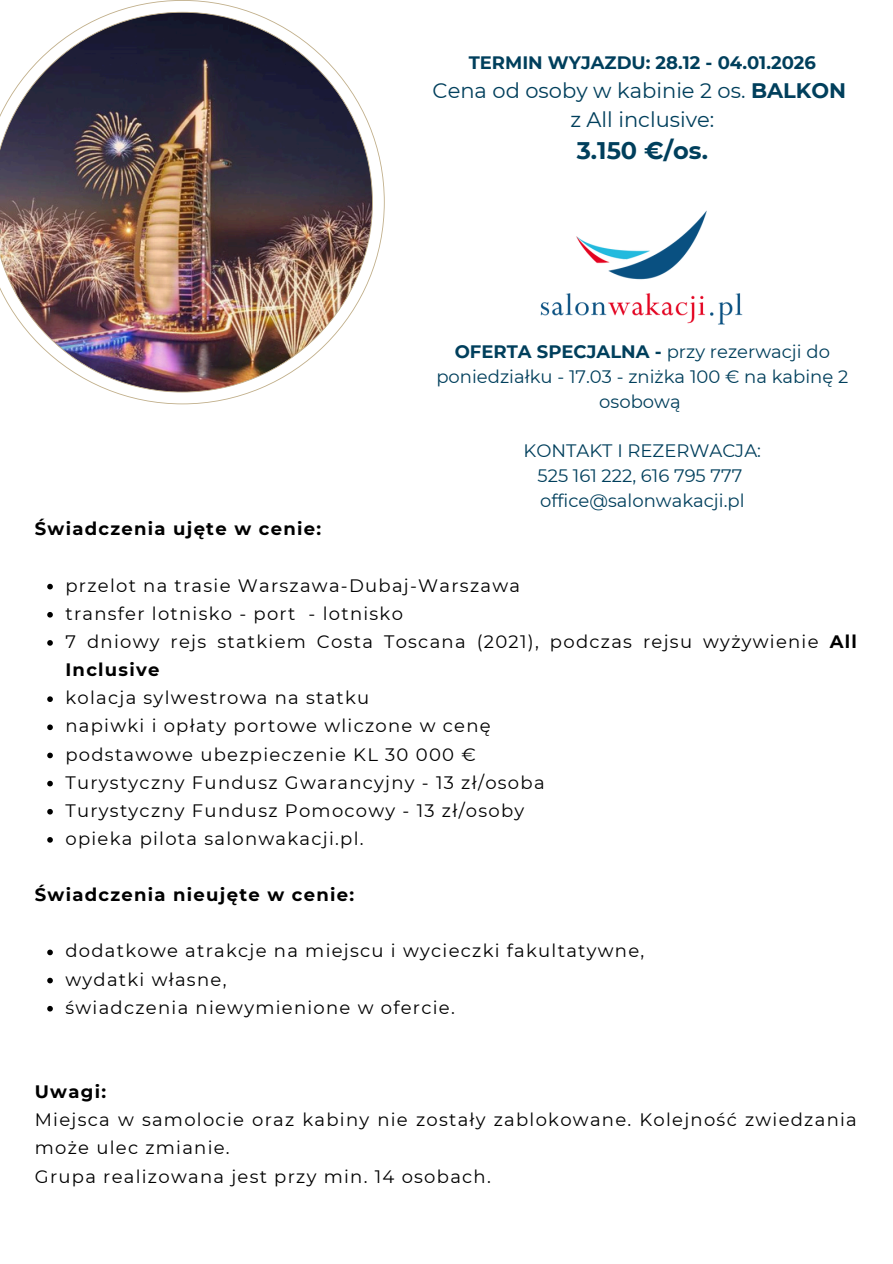
<style>
.page{position:relative;width:893px;height:1264px;background:#fff}
.page>*{position:absolute;margin:0;border:0;box-sizing:border-box;transform-origin:0 0}
.t1{font:700 24px "Montserrat";color:#003f5c}
.t2{font:21px "Montserrat";color:#003f5c}
.t3{font:18px/28.2px "Montserrat";letter-spacing:.07em;color:#000}
.t4{font:18px/24.8px "Montserrat";color:#003f5c;text-align:center}
.t5{font:700 18px "Montserrat";letter-spacing:.07em;color:#000}
.t6{font:700 18px "Montserrat";color:#003f5c}
.s1{font-weight:700}
</style>
<div class="page">
<img style="left:0;top:0;width:384px;height:404px">
<svg style="left:47px;top:584px;width:6px;height:5px"></svg>
<svg style="left:47px;top:612px;width:6px;height:5px"></svg>
<svg style="left:47px;top:640px;width:6px;height:5px"></svg>
<svg style="left:47px;top:696px;width:6px;height:6px"></svg>
<svg style="left:47px;top:724px;width:6px;height:6px"></svg>
<svg style="left:47px;top:752px;width:6px;height:6px"></svg>
<svg style="left:47px;top:780px;width:6px;height:6px"></svg>
<svg style="left:47px;top:809px;width:6px;height:5px"></svg>
<svg style="left:47px;top:837px;width:6px;height:5px"></svg>
<svg style="left:47px;top:949px;width:6px;height:6px"></svg>
<svg style="left:47px;top:977px;width:6px;height:6px"></svg>
<svg style="left:47px;top:1005px;width:6px;height:6px"></svg>
<img style="left:540px;top:210px;width:203px;height:115px">
<p class="t6" style="left:468px;top:51px;width:349px">TERMIN WYJAZDU: 28.12 - 04.01.2026</p>
<p class="t2" style="left:432px;top:78px;width:415px">Cena od osoby w kabinie 2 os. <span class="s1">BALKON</span></p>
<h1 class="t2" style="left:570px;top:107px;width:145px">z All inclusive:</h1>
<p class="t1" style="left:576px;top:136px;width:133px">3.150 €/os.</p>
<p class="t4" style="left:436px;top:339px;width:413px"><span class="s1">OFERTA SPECJALNA -</span> przy rezerwacji do poniedziałku - 17.03 - zniżka 100 € na kabinę 2 osobową</p>
<p class="t4" style="left:523px;top:438px;width:239px">KONTAKT I REZERWACJA:</p>
<p class="t4" style="left:537px;top:463px;width:206px">525 161 222, 616 795 777</p>
<p class="t4" style="left:540px;top:488px;width:206px">office@salonwakacji.pl</p>
<p class="t5" style="left:35px;top:518px;width:288px">Świadczenia ujęte w cenie:</p>
<p class="t3" style="left:65px;top:571px;width:456px">przelot na trasie Warszawa-Dubaj-Warszawa</p>
<p class="t3" style="left:65px;top:599px;width:339px">transfer lotnisko - port - lotnisko</p>
<p class="t3" style="left:65px;top:627px;width:792px">7 dniowy rejs statkiem Costa Toscana (2021), podczas rejsu wyżywienie <span class="s1">All<br>Inclusive</span></p>
<p class="t3" style="left:65px;top:683px;width:305px">kolacja sylwestrowa na statku</p>
<p class="t3" style="left:65px;top:711px;width:426px">napiwki i opłaty portowe wliczone w cenę</p>
<p class="t3" style="left:65px;top:740px;width:411px">podstawowe ubezpieczenie KL 30 000 €</p>
<p class="t3" style="left:65px;top:768px;width:480px">Turystyczny Fundusz Gwarancyjny - 13 zł/osoba</p>
<p class="t3" style="left:65px;top:796px;width:460px">Turystyczny Fundusz Pomocowy - 13 zł/osoby</p>
<h1 class="t3" style="left:65px;top:824px;width:299px">opieka pilota salonwakacji.pl.</h1>
<p class="t5" style="left:35px;top:883px;width:321px">Świadczenia nieujęte w cenie:</p>
<p class="t3" style="left:65px;top:936px;width:580px">dodatkowe atrakcje na miejscu i wycieczki fakultatywne,</p>
<p class="t3" style="left:65px;top:965px;width:162px">wydatki własne,</p>
<p class="t3" style="left:65px;top:993px;width:391px">świadczenia niewymienione w ofercie.</p>
<p class="t5" style="left:35px;top:1080px;width:73px">Uwagi:</p>
<p class="t3" style="left:35px;top:1105px;width:823px">Miejsca w samolocie oraz kabiny nie zostały zablokowane. Kolejność zwiedzania może ulec zmianie.</p>
<p class="t3" style="left:35px;top:1161px;width:457px">Grupa realizowana jest przy min. 14 osobach.</p>
</div>
